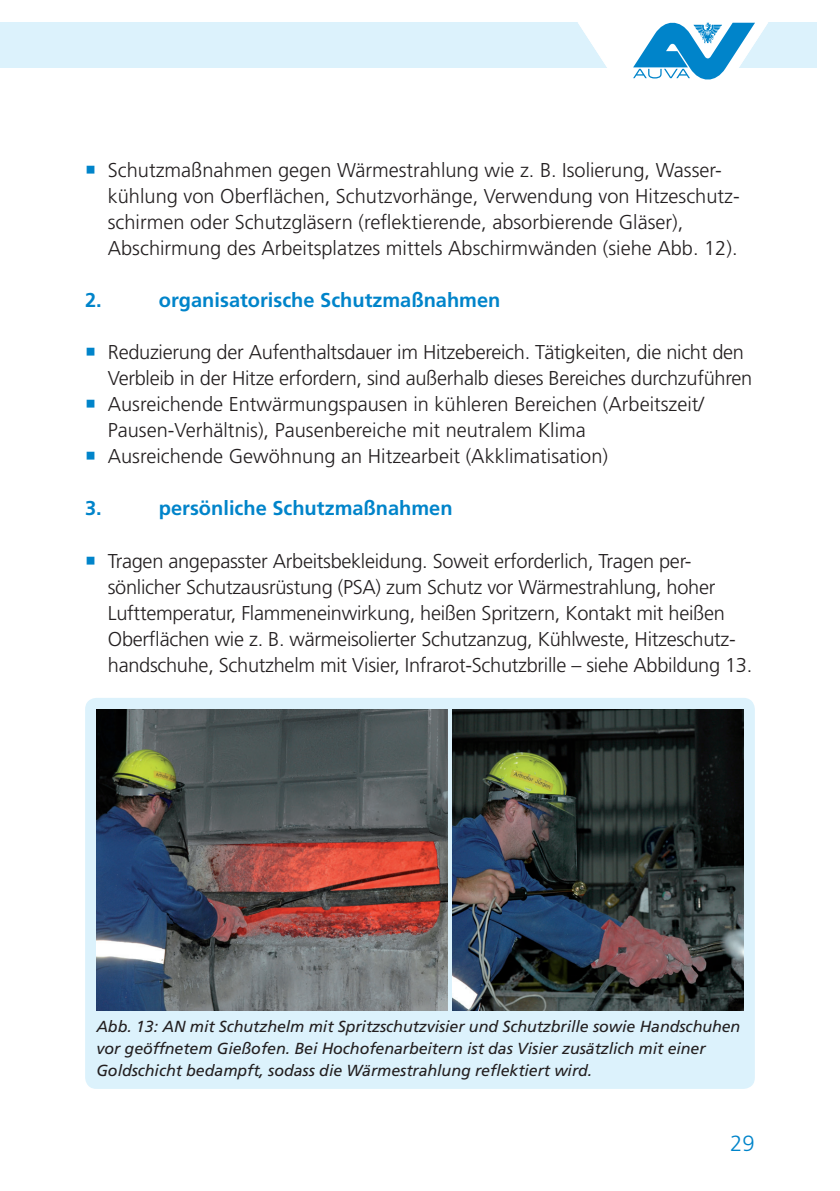
<style>
.page{position:relative;width:840px;height:1191px;background:#fff}
.page>*{position:absolute;margin:0;border:0;box-sizing:border-box;transform-origin:0 0}
.t1{font:300 22px "Frutiger LT Std";color:#0084ca}
.t2{font:300 20px/26px "Frutiger LT Std";letter-spacing:-.015em;color:#231f20}
.t3{font:700 20px "Frutiger LT Std";color:#0084ca}
.t4{font:italic 16px/22px "Frutiger LT Std";letter-spacing:-.005em;color:#231f20}
</style>
<div class="page">
<div style="left:0;top:23px;width:816px;height:45px;background:#dcf2fc"></div>
<div style="left:85px;top:698px;width:669px;height:391px;background:#dcf2fc;border-radius:11px"></div>
<img style="left:96px;top:709px;width:351px;height:301px">
<img style="left:452px;top:709px;width:291px;height:301px">
<svg style="left:576px;top:22px;width:192px;height:58px"></svg>
<p class="t2" style="left:108px;top:157px;width:633px">Schutzmaßnahmen gegen Wärmestrahlung wie z. B. Isolierung, Wasser&shy;kühlung von Oberflächen, Schutzvorhänge, Verwendung von Hitzeschutz&shy;schirmen oder Schutzgläsern (reflektierende, absorbierende Gläser), Abschirmung des Arbeitsplatzes mittels Abschirmwänden (siehe Abb. 12).</p>
<p class="t3" style="left:85px;top:288px;width:18px">2.</p>
<p class="t3" style="left:159px;top:288px;width:343px">organisatorische Schutzmaßnahmen</p>
<p class="t2" style="left:108px;top:339px;width:645px">Reduzierung der Aufenthaltsdauer im Hitzebereich. Tätigkeiten, die nicht den Verbleib in der Hitze erfordern, sind außerhalb dieses Bereiches durchzuführen Ausreichende Entwärmungspausen in kühleren Bereichen (Arbeitszeit/ Pausen-Verhältnis), Pausenbereiche mit neutralem Klima<br>Ausreichende Gewöhnung an Hitzearbeit (Akklimatisation)</p>
<p class="t3" style="left:85px;top:497px;width:18px">3.</p>
<p class="t3" style="left:159px;top:497px;width:295px">persönliche Schutzmaßnahmen</p>
<p class="t2" style="left:108px;top:548px;width:645px">Tragen angepasster Arbeitsbekleidung. Soweit erforderlich, Tragen per&shy;sönlicher Schutzausrüstung (PSA) zum Schutz vor Wärmestrahlung, hoher Lufttemperatur, Flammeneinwirkung, heißen Spritzern, Kontakt mit heißen Oberflächen wie z. B. wärmeisolierter Schutzanzug, Kühlweste, Hitzeschutz&shy;handschuhe, Schutzhelm mit Visier, Infrarot-Schutzbrille – siehe Abbildung 13.</p>
<p class="t4" style="left:96px;top:1016px;width:645px">Abb. 13: AN mit Schutzhelm mit Spritzschutzvisier und Schutzbrille sowie Handschuhen vor geöffnetem Gießofen. Bei Hochofenarbeitern ist das Visier zusätzlich mit einer<br>Goldschicht bedampft, sodass die Wärmestrahlung reflektiert wird.</p>
<p class="t1" style="left:729px;top:1131px;width:26px">29</p>
</div>
